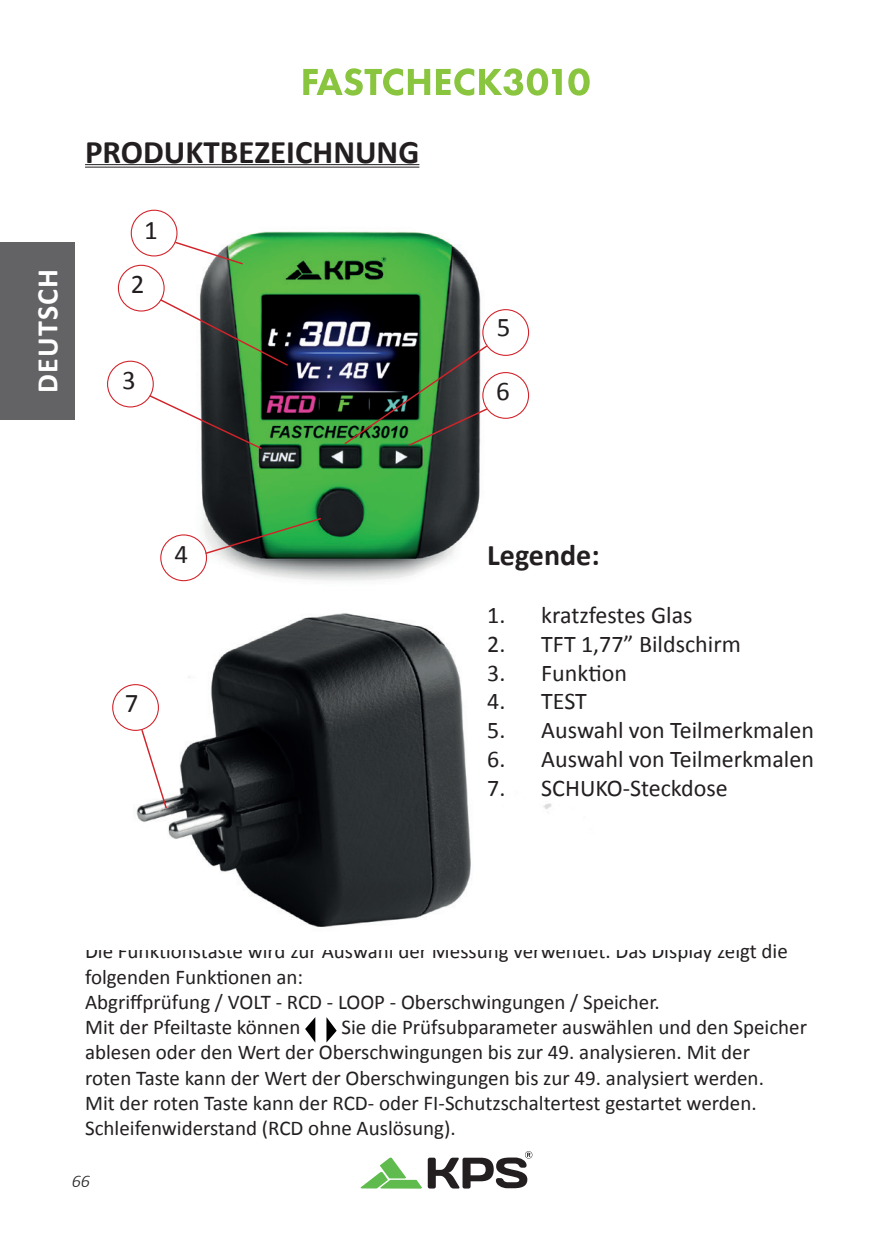
<style>
.page{position:relative;width:893px;height:1259px;background:#fff}
.page>*{position:absolute;margin:0;border:0;box-sizing:border-box;transform-origin:0 0}
.t1{font:700 33px "Calibri";color:#231f20}
.t2{font:700 30px "Calibri";color:#231f20}
.t3{font:700 30px "Calibri";letter-spacing:.04em;color:#fff}
.t4{font:27px/53.7px "Calibri";color:#231f20;text-align:center}
.t5{font:24px "Calibri";color:#231f20}
.t6{font:21px/25.2px "Calibri";color:#231f20}
.t7{font:italic 300 18px "Calibri";color:#231f20}
</style>
<div class="page">
<svg style="left:361px;top:1157px;width:61px;height:31px"></svg>
<svg style="left:428px;top:1151px;width:104px;height:37px"></svg>
<div style="left:0;top:242px;width:74px;height:177px;background:#636366"></div>
<svg style="left:303px;top:68px;width:127px;height:28px"></svg>
<svg style="left:436px;top:68px;width:126px;height:28px"></svg>
<svg style="left:568px;top:68px;width:22px;height:28px"></svg>
<hr style="left:85px;top:164px;width:334px;height:1px;background:#231f20">
<hr style="left:85px;top:167px;width:334px;height:1px;background:#231f20">
<svg style="left:305px;top:1017px;width:10px;height:25px"></svg>
<svg style="left:326px;top:1017px;width:11px;height:25px"></svg>
<img style="left:107px;top:225px;width:445px;height:702px">
<svg style="left:174px;top:240px;width:71px;height:26px"></svg>
<div style="left:131px;top:210px;width:47px;height:46px;border:1px solid #d1232a;border-radius:50%"></div>
<svg style="left:159px;top:298px;width:131px;height:69px"></svg>
<div style="left:118px;top:265px;width:47px;height:46px;border:1px solid #d1232a;border-radius:50%"></div>
<svg style="left:148px;top:394px;width:115px;height:56px"></svg>
<div style="left:107px;top:361px;width:47px;height:46px;border:1px solid #d1232a;border-radius:50%"></div>
<svg style="left:204px;top:517px;width:119px;height:38px"></svg>
<div style="left:160px;top:534px;width:47px;height:47px;border:1px solid #d1232a;border-radius:50%"></div>
<div style="left:482px;top:309px;width:47px;height:47px;border:1px solid #d1232a;border-radius:50%"></div>
<img style="left:343px;top:344px;width:146px;height:103px">
<div style="left:482px;top:372px;width:47px;height:47px;border:1px solid #d1232a;border-radius:50%"></div>
<svg style="left:140px;top:728px;width:28px;height:82px"></svg>
<div style="left:112px;top:684px;width:47px;height:47px;border:1px solid #d1232a;border-radius:50%"></div>
<h2 class="t3" style="left:28px;top:393px;width:125px;rotate:-90deg">DEUTSCH</h2>
<h1 class="t1" style="left:85px;top:131px;width:336px">PRODUKTBEZEICHNUNG</h1>
<p class="t4" style="left:131px;top:203px;width:29px">1<br>2</p>
<p class="t4" style="left:122px;top:353px;width:15px">3</p>
<p class="t4" style="left:174px;top:527px;width:15px">4</p>
<p class="t4" style="left:125px;top:676px;width:15px">7</p>
<p class="t4" style="left:497px;top:300px;width:15px">5</p>
<p class="t4" style="left:496px;top:364px;width:15px">6</p>
<h2 class="t2" style="left:487px;top:536px;width:114px">Legende:</h2>
<p class="t5" style="left:487px;top:600px;width:207px">1. kratzfestes Glas</p>
<p class="t5" style="left:487px;top:628px;width:255px">2. TFT 1,77” Bildschirm</p>
<p class="t5" style="left:487px;top:657px;width:141px">3. Funktion</p>
<p class="t5" style="left:487px;top:686px;width:101px">4. TEST</p>
<p class="t5" style="left:487px;top:715px;width:328px">5. Auswahl von Teilmerkmalen</p>
<p class="t5" style="left:487px;top:744px;width:328px">6. Auswahl von Teilmerkmalen</p>
<p class="t5" style="left:487px;top:772px;width:242px">7. SCHUKO-Steckdose</p>
<p class="t6" style="left:85px;top:939px;width:704px">Die Funktionstaste wird zur Auswahl der Messung verwendet. Das Display zeigt die folgenden Funktionen an:<br>Abgriffprüfung / VOLT - RCD - LOOP - Oberschwingungen / Speicher.<br>Mit der Pfeiltaste können</p>
<p class="t6" style="left:85px;top:1014px;width:723px;text-indent:256px">Sie die Prüfsubparameter auswählen und den Speicher ablesen oder den Wert der Oberschwingungen bis zur 49. analysieren. Mit der<br>roten Taste kann der Wert der Oberschwingungen bis zur 49. analysiert werden.<br>Mit der roten Taste kann der RCD- oder FI-Schutzschaltertest gestartet werden.<br>Schleifenwiderstand (RCD ohne Auslösung).</p>
<p class="t7" style="left:72px;top:1170px;width:20px">66</p>
</div>
